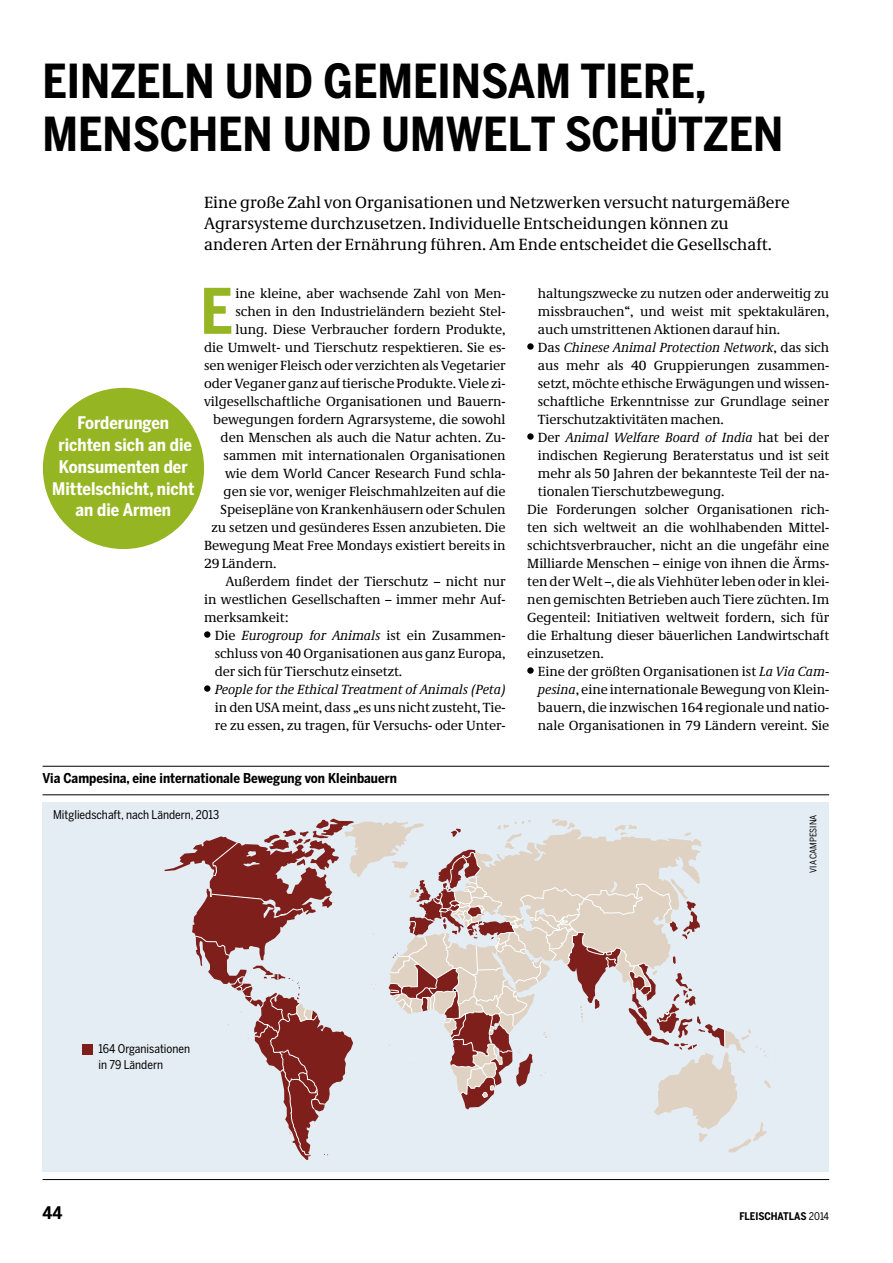
<style>
.page{position:relative;width:893px;height:1263px;background:#fff}
.page>*{position:absolute;margin:0;border:0;box-sizing:border-box;transform-origin:0 0}
.t1{font:700 62.1px "Benton Sans Cond";color:#96b522}
.t2{font:700 46.5px/52.5px "Benton Sans Cond";color:#000}
.t3{font:700 17.25px/21.8px "Benton Sans Cond";color:#fff;text-align:center}
.t4{font:700 17.25px "Benton Sans Cond";color:#000}
.t5{font:16.5px/21px "Demos Pro";color:#000}
.t6{font:13.5px/18px "Demos Pro";letter-spacing:-.005em;color:#000}
.t7{font:italic 13.5px "Demos Pro";letter-spacing:-.005em;color:#000}
.t8{font:700 13.5px "Benton Sans Cond";color:#000}
.t9{font:12px/16.5px "Benton Sans Cond";color:#000}
.t10{font:700 10.5px "Benton Sans Cond";color:#000}
.t11{font:9px "Benton Sans Cond";color:#000}
.s1{font-style:normal}
.s2{font-style:italic}
.s3{font-weight:400}
</style>
<div class="page">
<div style="left:204px;top:631px;width:6px;height:7px;background:#000;border-radius:50%"></div>
<div style="left:204px;top:685px;width:6px;height:7px;background:#000;border-radius:50%"></div>
<svg style="left:527px;top:343px;width:7px;height:7px"></svg>
<svg style="left:527px;top:433px;width:7px;height:7px"></svg>
<svg style="left:527px;top:667px;width:7px;height:7px"></svg>
<div style="left:43px;top:388px;width:161px;height:161px;background:#96b522;border-radius:50%"></div>
<div style="left:43px;top:802px;width:786px;height:369px;background:#e4edf3"></div>
<hr style="left:43px;top:794px;width:786px;height:1px;background:#000">
<hr style="left:43px;top:1179px;width:786px;height:1px;background:#000">
<hr style="left:43px;top:766px;width:786px;height:1px;background:#000">
<div style="left:82px;top:1044px;width:10px;height:10px;background:#7f1f1b"></div>
<svg style="left:165px;top:819px;width:606px;height:341px"></svg>
<h2 class="t2" style="left:43px;top:56px;width:743px">EINZELN UND GEMEINSAM TIERE,<br>MENSCHEN UND UMWELT SCHÜTZEN</h2>
<p class="t5" style="left:204px;top:192px;width:587px">Eine große Zahl von Organisationen und Netzwerken versucht naturgemäßere<br>Agrarsysteme durchzusetzen. Individuelle Entscheidungen können zu anderen Arten der Ernährung führen. Am Ende entscheidet die Gesellschaft.</p>
<p class="t3" style="left:52px;top:412px;width:144px">Forderungen richten sich an die<br>Konsumenten der<br>Mittelschicht, nicht an die Armen</p>
<h1 class="t1" style="left:200px;top:275px;width:34px">E</h1>
<p class="t6" style="left:235px;top:284px;width:272px">ine kleine, aber wachsende Zahl von Men-</p>
<p class="t6" style="left:235px;top:302px;width:272px">schen in den Industrieländern bezieht Stel-</p>
<p class="t6" style="left:235px;top:320px;width:272px">lung. Diese Verbraucher fordern Produkte,</p>
<p class="t6" style="left:204px;top:338px;width:303px">die Umwelt- und Tierschutz respektieren. Sie es-</p>
<p class="t6" style="left:204px;top:356px;width:303px">sen weniger Fleisch oder verzichten als Vegetarier</p>
<p class="t6" style="left:204px;top:374px;width:303px">oder Veganer ganz auf tierische Produkte. Viele zi-</p>
<p class="t6" style="left:204px;top:392px;width:303px">vilgesellschaftliche Organisationen und Bauern-</p>
<p class="t6" style="left:213px;top:410px;width:294px">bewegungen fordern Agrarsysteme, die sowohl</p>
<p class="t6" style="left:221px;top:428px;width:286px">den Menschen als auch die Natur achten. Zu-</p>
<p class="t6" style="left:224px;top:446px;width:284px">sammen mit internationalen Organisationen</p>
<p class="t6" style="left:225px;top:464px;width:282px">wie dem World Cancer Research Fund schla-</p>
<p class="t6" style="left:224px;top:482px;width:283px">gen sie vor, weniger Fleischmahlzeiten auf die</p>
<p class="t6" style="left:221px;top:500px;width:286px">Speisepläne von Krankenhäusern oder Schulen</p>
<p class="t6" style="left:212px;top:518px;width:296px">zu setzen und gesünderes Essen anzubieten. Die</p>
<p class="t6" style="left:204px;top:536px;width:303px">Bewegung Meat Free Mondays existiert bereits in</p>
<p class="t6" style="left:204px;top:554px;width:74px">29 Ländern.</p>
<p class="t6" style="left:225px;top:572px;width:282px">Außerdem findet der Tierschutz – nicht nur</p>
<p class="t6" style="left:204px;top:590px;width:303px">in westlichen Gesellschaften – immer mehr Auf-</p>
<p class="t6" style="left:204px;top:608px;width:86px">merksamkeit:</p>
<p class="t7" style="left:215px;top:628px;width:292px"><span class="s1">Die</span> Eurogroup for Animals <span class="s1">ist ein Zusammen-</span></p>
<p class="t6" style="left:215px;top:644px;width:292px">schluss von 40 Organisationen aus ganz Europa,</p>
<p class="t6" style="left:215px;top:662px;width:189px">der sich für Tierschutz einsetzt.</p>
<p class="t7" style="left:215px;top:682px;width:293px">People for the Ethical Treatment of Animals (Peta)</p>
<p class="t6" style="left:215px;top:698px;width:292px">in den USA meint, dass „es uns nicht zusteht, Tie&shy;re zu essen, zu tragen, für Versuchs- oder Unter-</p>
<p class="t6" style="left:538px;top:284px;width:293px">haltungszwecke zu nutzen oder anderweitig zu</p>
<p class="t6" style="left:538px;top:302px;width:293px">missbrauchen“, und weist mit spektakulären,</p>
<p class="t6" style="left:538px;top:320px;width:244px">auch umstrittenen Aktionen darauf hin.</p>
<p class="t7" style="left:538px;top:340px;width:293px"><span class="s1">Das</span> Chinese Animal Protection Network<span class="s1">, das sich</span></p>
<p class="t6" style="left:538px;top:356px;width:293px">aus mehr als 40 Gruppierungen zusammen-</p>
<p class="t6" style="left:538px;top:374px;width:293px">setzt, möchte ethische Erwägungen und wissen-</p>
<p class="t6" style="left:538px;top:392px;width:293px">schaftliche Erkenntnisse zur Grundlage seiner</p>
<p class="t6" style="left:538px;top:410px;width:187px">Tierschutzaktivitäten machen.</p>
<p class="t7" style="left:538px;top:430px;width:293px"><span class="s1">Der</span> Animal Welfare Board of India <span class="s1">hat bei der</span></p>
<p class="t6" style="left:538px;top:446px;width:293px">indischen Regierung Beraterstatus und ist seit</p>
<p class="t6" style="left:538px;top:464px;width:293px">mehr als 50 Jahren der bekannteste Teil der na-</p>
<p class="t6" style="left:538px;top:482px;width:188px">tionalen Tierschutzbewegung.</p>
<p class="t6" style="left:527px;top:500px;width:303px">Die Forderungen solcher Organisationen rich-</p>
<p class="t6" style="left:527px;top:518px;width:303px">ten sich weltweit an die wohlhabenden Mittel-</p>
<p class="t6" style="left:527px;top:536px;width:303px">schichtsverbraucher, nicht an die ungefähr eine</p>
<p class="t6" style="left:527px;top:554px;width:303px">Milliarde Menschen – einige von ihnen die Ärms-</p>
<p class="t6" style="left:527px;top:572px;width:303px">ten der Welt –, die als Viehhüter leben oder in klei-</p>
<p class="t6" style="left:527px;top:590px;width:303px">nen gemischten Betrieben auch Tiere züchten. Im</p>
<p class="t6" style="left:527px;top:608px;width:303px">Gegenteil: Initiativen weltweit fordern, sich für</p>
<p class="t6" style="left:527px;top:626px;width:303px">die Erhaltung dieser bäuerlichen Landwirtschaft</p>
<p class="t6" style="left:527px;top:644px;width:78px">einzusetzen.</p>
<p class="t6" style="left:538px;top:662px;width:293px">Eine der größten Organisationen ist <span class="s2">La Via Cam-</span></p>
<p class="t6" style="left:538px;top:680px;width:293px"><span class="s2">pesina</span>, eine internationale Bewegung von Klein-</p>
<p class="t6" style="left:538px;top:698px;width:293px">bauern, die inzwischen 164 regionale und natio-</p>
<p class="t6" style="left:538px;top:716px;width:293px">nale Organisationen in 79 Ländern vereint. Sie</p>
<p class="t8" style="left:43px;top:771px;width:356px">Via Campesina, eine internationale Bewegung von Kleinbauern</p>
<p class="t9" style="left:53px;top:807px;width:167px">Mitgliedschaft, nach Ländern, 2013</p>
<p class="t9" style="left:98px;top:1040px;width:93px">164 Organisationen in 79 Ländern</p>
<p class="t11" style="left:808px;top:872px;width:59px;rotate:-90deg">VIA CAMPESINA</p>
<p class="t4" style="left:43px;top:1203px;width:21px">44</p>
<p class="t10" style="left:739px;top:1210px;width:91px">FLEISCHATLAS <span class="s3">2014</span></p>
</div>
